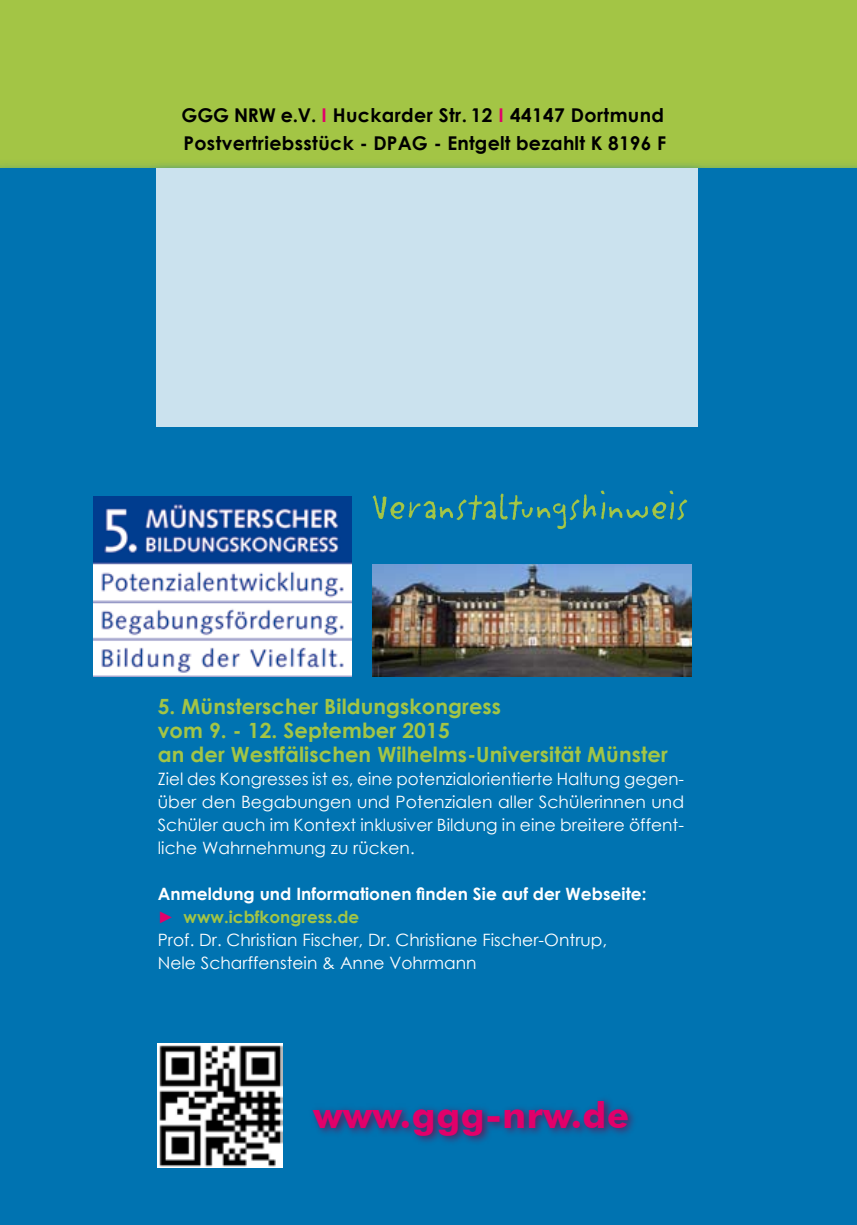
<style>
.page{position:relative;width:857px;height:1225px;background:#fff}
.page>*{position:absolute;margin:0;border:0;box-sizing:border-box;transform-origin:0 0}
.t1{font:700 36px "Futura BT";letter-spacing:.02em;color:#e2006a}
.t2{font:700 21px/24px "Century Gothic";letter-spacing:.005em;color:#a3c545}
.t3{font:700 19px/28.4px "Century Gothic";letter-spacing:.02em;color:#000}
.t4{font:17px/23px "Century Gothic";letter-spacing:.005em;color:#fff;text-align:justify}
.t5{font:700 17px "Century Gothic";letter-spacing:.005em;color:#fff}
.t6{font:700 16.8px "Century Gothic";letter-spacing:.005em;color:#a3c545}
.s1{color:#e2006a}
.s2{font-weight:400;font-size:16.6px;color:#e2006a}
</style>
<div class="page">
<div style="left:0;top:0;width:856px;height:189px;background:#a3c545"></div>
<div style="left:0;top:973px;width:856px;height:252px;background:#0073b1"></div>
<div style="left:0;top:158px;width:856px;height:881px;background:#0073b1;opacity:.8"></div>
<div style="left:0;top:168px;width:856px;height:850px;background:#0073b1"></div>
<div style="left:143px;top:160px;width:566px;height:284px;background:#0073b1;opacity:.8"></div>
<div style="left:156px;top:168px;width:541px;height:259px;background:#cbe2ee"></div>
<div style="left:308px;top:1094px;width:330px;height:52px;background:#7b0039;opacity:.75"></div>
<svg style="left:372px;top:490px;width:314px;height:39px"></svg>
<img style="left:158px;top:1043px;width:124px;height:124px">
<img style="left:94px;top:496px;width:257px;height:180px">
<img style="left:372px;top:564px;width:319px;height:112px">
<p class="t3" style="left:181px;top:100px;width:486px">GGG NRW e.V. <span class="s1">I</span> Huckarder Str. 12 <span class="s1">I</span> 44147 Dortmund<br>Postvertriebsstück - DPAG - Entgelt bezahlt K 8196 F</p>
<p class="t2" style="left:158px;top:693px;width:511px">5. Münsterscher Bildungskongress<br>vom 9. - 12. September 2015<br>an der Westfälischen Wilhelms-Universität Münster</p>
<p class="t4" style="left:158px;top:767px;width:527px">Ziel des Kongresses ist es, eine potenzialorientierte Haltung gegen&shy;über den Begabungen und Potenzialen aller Schülerinnen und Schüler auch im Kontext inklusiver Bildung in eine breitere öffent&shy;liche Wahrnehmung zu rücken.</p>
<p class="t5" style="left:158px;top:881px;width:490px">Anmeldung und Informationen finden Sie auf der Webseite:</p>
<p class="t6" style="left:158px;top:904px;width:203px"><span class="s2">►</span> www.icbfkongress.de</p>
<p class="t4" style="left:158px;top:928px;width:451px">Prof. Dr. Christian Fischer, Dr. Christiane Fischer-Ontrup,<br>Nele Scharffenstein &amp; Anne Vohrmann</p>
<h1 class="t1" style="left:313px;top:1093px;width:317px">www.ggg-nrw.de</h1>
</div>
